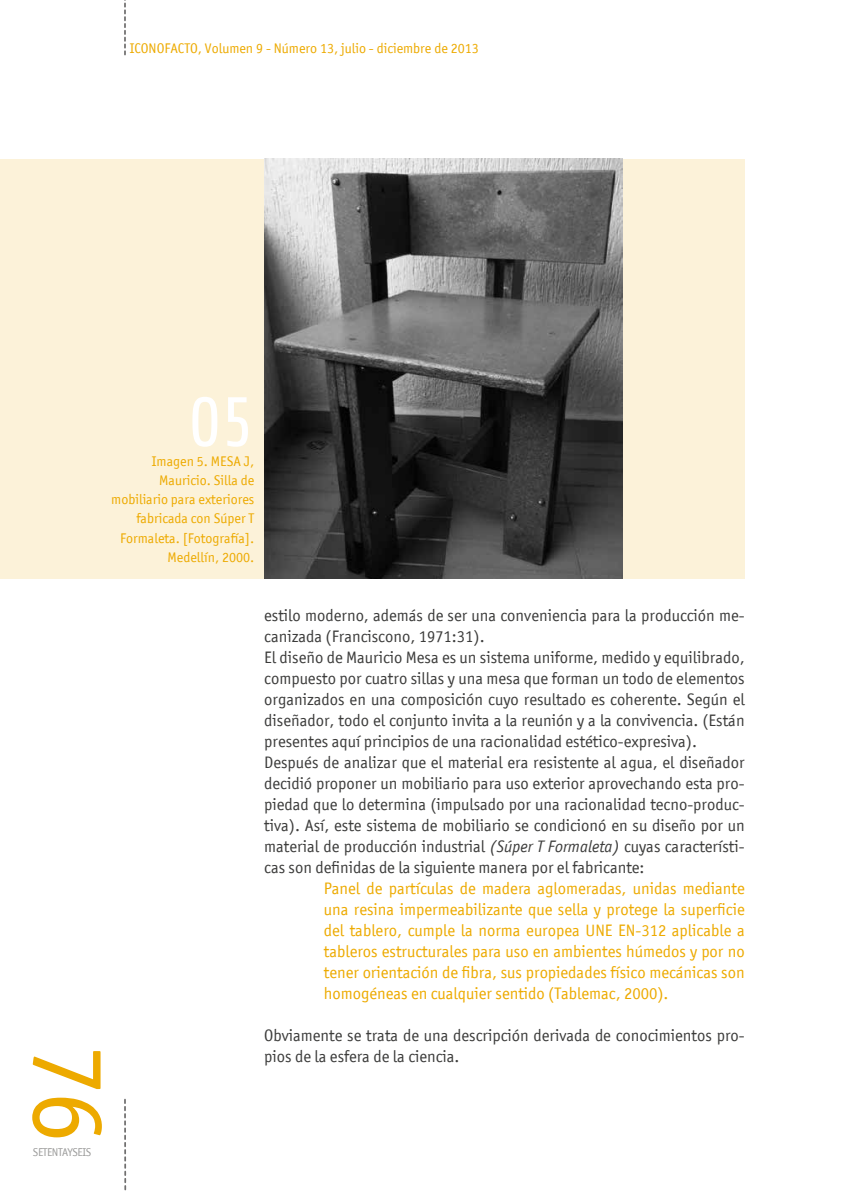
<style>
.page{position:relative;width:844px;height:1191px;background:#fff}
.page>*{position:absolute;margin:0;border:0;box-sizing:border-box;transform-origin:0 0}
.t1{font:103.77px "Officina San ITC";color:#edaa00}
.t2{font:70px "Share";color:#fff}
.t3{font:16.62px/21px "Officina San ITC";color:#3c3c3b}
.t4{font:16.62px/21px "Officina San ITC";color:#edaa00;text-align:justify}
.t5{font:14px/19.2px "Officina San ITC";color:#edaa00;text-align:right}
.t6{font:11.38px "Officina San ITC";color:#9d9d9c}
.s1{font-style:italic}
</style>
<div class="page">
<div style="left:0;top:159px;width:744px;height:419px;background:#fcf2d9"></div>
<img style="left:264px;top:159px;width:358px;height:419px">
<svg style="left:124px;top:0;width:2px;height:55px"></svg>
<svg style="left:124px;top:1099px;width:2px;height:92px"></svg>
<p class="t5" style="left:130px;top:39px;width:350px">ICONOFACTO, Volumen 9 - Número 13, julio - diciembre de 2013</p>
<h2 class="t2" style="left:188px;top:386px;width:67px">05</h2>
<p class="t5" style="left:111px;top:451px;width:144px">Imagen 5. MESA J,<br>Mauricio. Silla de mobiliario para exteriores fabricada con Súper T<br>Formaleta. [Fotografía].<br>Medellín, 2000.</p>
<h1 class="t1" style="left:129px;top:1044px;width:100px;rotate:90deg">76</h1>
<p class="t6" style="left:33px;top:1145px;width:6px">setentayseis</p>
<p class="t3" style="left:264px;top:604px;width:482px">estilo moderno, además de ser una conveniencia para la producción me&shy;canizada (Franciscono, 1971:31).<br>El diseño de Mauricio Mesa es un sistema uniforme, medido y equilibrado, compuesto por cuatro sillas y una mesa que forman un todo de elementos organizados en una composición cuyo resultado es coherente. Según el diseñador, todo el conjunto invita a la reunión y a la convivencia. (Están presentes aquí principios de una racionalidad estético-expresiva).<br>Después de analizar que el material era resistente al agua, el diseñador decidió proponer un mobiliario para uso exterior aprovechando esta pro&shy;piedad que lo determina (impulsado por una racionalidad tecno-produc&shy;tiva). Así, este sistema de mobiliario se condicionó en su diseño por un material de producción industrial <span class="s1">(Súper T Formaleta)</span> cuyas característi&shy;cas son definidas de la siguiente manera por el fabricante:</p>
<p class="t4" style="left:324px;top:877px;width:422px">Panel de partículas de madera aglomeradas, unidas mediante una resina impermeabilizante que sella y protege la superficie del tablero, cumple la norma europea U NE EN-312 aplicable a tableros estructurales para uso en ambientes húmedos y por no tener orientación de fibra, sus propiedades físico mecánicas son homogéneas en cualquier sentido (Tablemac, 2000).</p>
<p class="t3" style="left:264px;top:1024px;width:482px">Obviamente se trata de una descripción derivada de conocimientos pro&shy;pios de la esfera de la ciencia.</p>
</div>
